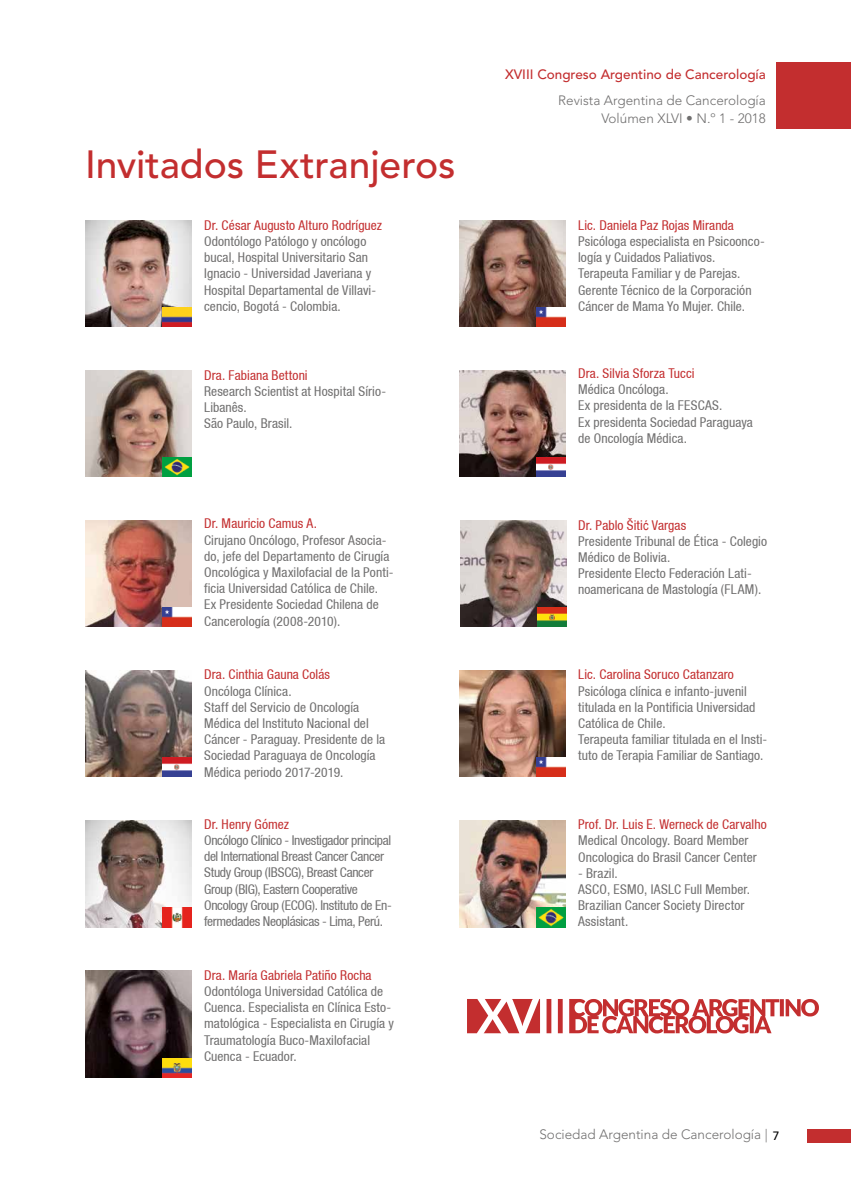
<style>
.page{position:relative;width:851px;height:1191px;background:#fff}
.page>*{position:absolute;margin:0;border:0;box-sizing:border-box;transform-origin:0 0}
.t1{font:500 39px "Avenir LT Std";letter-spacing:-.005em;color:#c32e2f}
.t2{font:condensed 13.5px/16.2px "Helvetica 57";letter-spacing:.005em;color:#706f6f}
.t3{font:condensed 13.5px "Helvetica 57";letter-spacing:.005em;color:#c32e2f}
.t4{font:condensed 13.5px/16.2px "Helvetica 57";letter-spacing:-.025em;color:#706f6f}
.t5{font:300 13.5px/18px "Avenir LT Std";color:#706f6f;text-align:right}
.t6{font:500 13.5px "Avenir LT Std";color:#c32e2f}
.s1{color:#c32e2f}
.s2{font-family:"Arial Narrow";font-stretch:normal;color:#c32e2f}
.s3{font-weight:500;font-size:12px;color:#000}
</style>
<div class="page">
<div style="left:807px;top:1128px;width:43px;height:14px;background:#c32e2f"></div>
<img style="left:85px;top:220px;width:106px;height:106px">
<img style="left:85px;top:370px;width:106px;height:106px">
<img style="left:85px;top:520px;width:106px;height:106px">
<img style="left:85px;top:971px;width:106px;height:106px">
<img style="left:85px;top:670px;width:106px;height:107px">
<img style="left:85px;top:820px;width:106px;height:107px">
<div style="left:776px;top:62px;width:74px;height:66px;background:#c32e2f"></div>
<img style="left:459px;top:820px;width:106px;height:107px">
<img style="left:459px;top:220px;width:106px;height:106px">
<img style="left:460px;top:520px;width:106px;height:106px">
<img style="left:459px;top:670px;width:106px;height:107px">
<img style="left:459px;top:370px;width:106px;height:106px">
<svg style="left:467px;top:999px;width:352px;height:35px"></svg>
<img style="left:163px;top:457px;width:28px;height:19px">
<img style="left:163px;top:607px;width:28px;height:19px">
<img style="left:163px;top:307px;width:28px;height:19px">
<img style="left:163px;top:1058px;width:28px;height:19px">
<img style="left:536px;top:457px;width:29px;height:19px">
<img style="left:163px;top:908px;width:28px;height:19px">
<img style="left:537px;top:607px;width:29px;height:19px">
<img style="left:163px;top:757px;width:28px;height:20px">
<img style="left:536px;top:908px;width:29px;height:19px">
<img style="left:536px;top:757px;width:29px;height:20px">
<img style="left:536px;top:307px;width:29px;height:19px">
<h1 class="t1" style="left:85px;top:142px;width:372px">Invitados Extranjeros</h1>
<p class="t3" style="left:204px;top:217px;width:179px">Dr. César Augusto Alturo Rodríguez</p>
<p class="t2" style="left:204px;top:233px;width:173px">Odontólogo Patólogo y oncólogo bucal, Hospital Universitario San Ignacio - Universidad Javeriana y Hospital Departamental de Villavi&shy;cencio, Bogotá - Colombia.</p>
<p class="t3" style="left:204px;top:367px;width:105px">Dra. Fabiana Bettoni</p>
<p class="t2" style="left:204px;top:383px;width:183px">Research Scientist at Hospital Sírio-<br>Libanês.<br>São Paulo, Brasil.</p>
<p class="t3" style="left:204px;top:516px;width:114px">Dr. Mauricio Camus A.</p>
<p class="t2" style="left:204px;top:531px;width:191px">Cirujano Oncólogo, Profesor Asocia&shy;do, jefe del Departamento de Cirugía Oncológica y Maxilofacial de la Ponti&shy;ficia Universidad Católica de Chile.<br>Ex Presidente Sociedad Chilena de Cancerología (2008-2010).</p>
<p class="t3" style="left:204px;top:666px;width:127px">Dra. Cinthia Gauna Colás</p>
<p class="t2" style="left:204px;top:682px;width:182px">Oncóloga Clínica.<br>Staff del Servicio de Oncología<br>Médica del Instituto Nacional del<br>Cáncer - Paraguay. Presidente de la<br>Sociedad Paraguaya de Oncología<br>Médica periodo 2017-2019.</p>
<p class="t3" style="left:204px;top:816px;width:86px">Dr. Henry Gómez</p>
<p class="t4" style="left:204px;top:832px;width:189px">Oncólogo Clínico - Investigador principal del International Breast Cancer Cancer Study Group (IBSCG), Breast Cancer Group (BIG), Eastern Cooperative Oncology Group (ECOG). Instituto de En&shy;fermedades Neoplásicas - Lima, Perú.</p>
<p class="t3" style="left:204px;top:967px;width:169px">Dra. María Gabriela Patiño Rocha</p>
<p class="t2" style="left:204px;top:983px;width:191px">Odontóloga Universidad Católica de Cuenca. Especialista en Clínica Esto&shy;matológica - Especialista en Cirugía y Traumatología Buco-Maxilofacial Cuenca - Ecuador.</p>
<p class="t6" style="left:505px;top:67px;width:262px">XVIII Congreso Argentino de Cancerología</p>
<p class="t5" style="left:558px;top:91px;width:209px">Revista Argentina de Cancerología<br>Volúmen XLVI • N.º 1 - 2018</p>
<p class="t3" style="left:578px;top:217px;width:157px">Lic. Daniela Paz Rojas Miranda</p>
<p class="t2" style="left:578px;top:233px;width:188px">Psicóloga especialista en Psicoonco&shy;logía y Cuidados Paliativos.<br>Terapeuta Familiar y de Parejas.<br>Gerente Técnico de la Corporación Cáncer de Mama Yo Mujer. Chile.</p>
<p class="t3" style="left:578px;top:365px;width:118px">Dra. Silvia Sforza Tucci</p>
<p class="t2" style="left:578px;top:381px;width:176px">Médica Oncóloga.<br>Ex presidenta de la FESCAS.<br>Ex presidenta Sociedad Paraguaya de Oncología Médica.</p>
<p class="t2" style="left:578px;top:516px;width:190px"><span class="s1">Dr. Pablo Šiti</span><span class="s2">ć</span> <span class="s1">Vargas<br></span>Presidente Tribunal de Ética - Colegio<br>Médico de Bolivia.<br>Presidente Electo Federación Lati&shy;noamericana de Mastología (FLAM).</p>
<p class="t3" style="left:578px;top:666px;width:157px">Lic. Carolina Soruco Catanzaro</p>
<p class="t2" style="left:578px;top:682px;width:191px">Psicóloga clínica e infanto-juvenil titulada en la Pontificia Universidad Católica de Chile.<br>Terapeuta familiar titulada en el Insti&shy;tuto de Terapia Familiar de Santiago.</p>
<p class="t3" style="left:578px;top:816px;width:190px">Prof. Dr. Luis E. Werneck de Carvalho</p>
<p class="t2" style="left:578px;top:832px;width:180px">Medical Oncology. Board Member<br>Oncologica do Brasil Cancer Center</p>
<p class="t2" style="left:578px;top:864px;width:173px">- Brazil.<br>ASCO, ESMO, IASLC Full Member.<br>Brazilian Cancer Society Director<br>Assistant.</p>
<p class="t5" style="left:539px;top:1125px;width:241px">Sociedad Argentina de Cancerología | <span class="s3">7</span></p>
</div>
